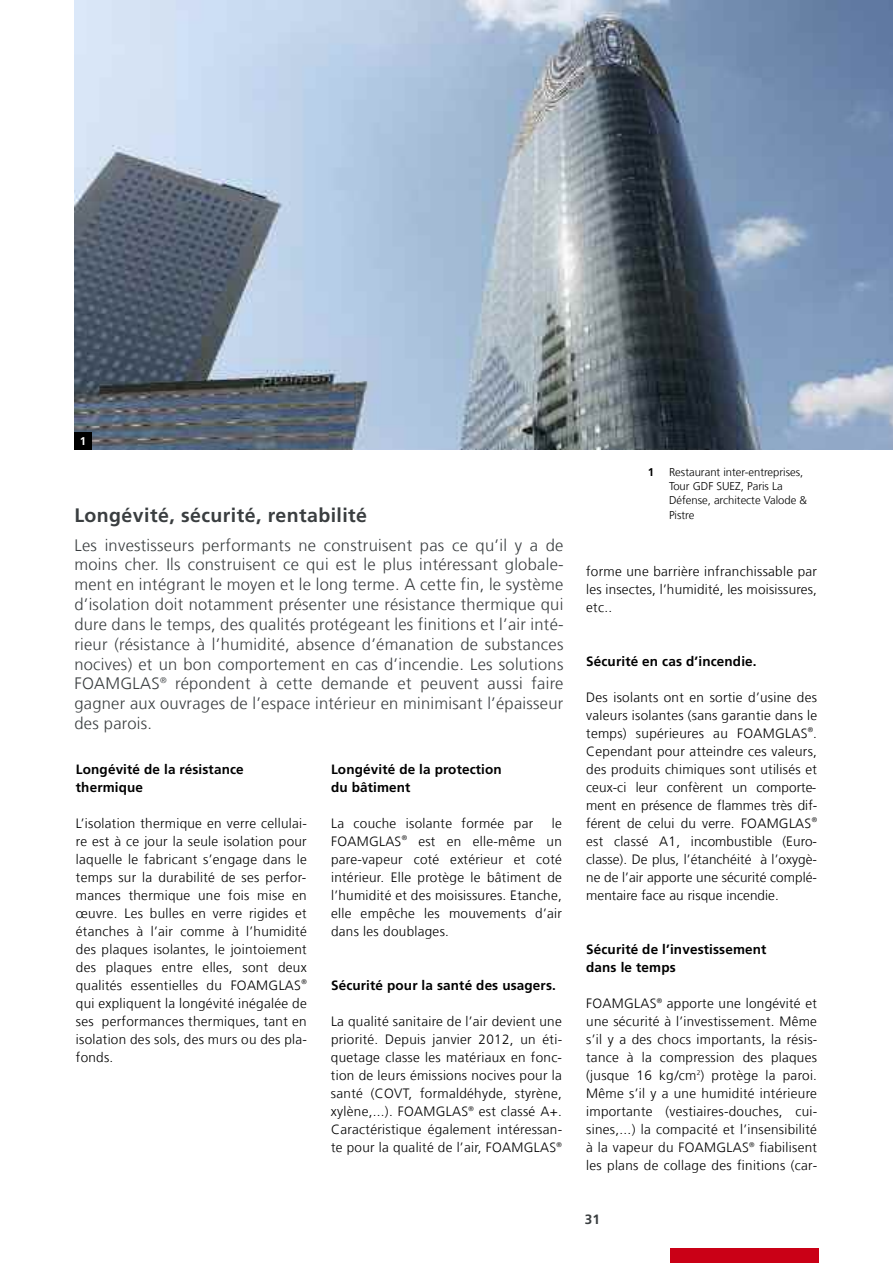
<style>
.page{position:relative;width:893px;height:1263px;background:#fff}
.page>*{position:absolute;margin:0;border:0;box-sizing:border-box;transform-origin:0 0}
.t1{font:700 19.5px "Frutiger LT Com";letter-spacing:.02em;color:#3a3e40}
.t2{font:300 16.5px/19.8px "Frutiger LT Com";letter-spacing:.015em;color:#3a3e40;text-align:justify}
.t3{font:300 13.5px/18px "Frutiger LT Com";letter-spacing:.02em;color:#000;text-align:justify}
.t4{font:700 13.5px/18px "Frutiger LT Com";letter-spacing:.01em;color:#000}
.t5{font:700 13.5px "Frutiger LT Com";color:#3a3e40}
.t6{font:300 11.25px/14.2px "Frutiger LT Com";color:#000}
.t7{font:700 11.25px "Frutiger LT Com";color:#fff}
.t8{font:700 11.25px "Frutiger LT Com";color:#000}
</style>
<div class="page">
<img style="left:74px;top:0;width:819px;height:449px">
<div style="left:670px;top:1248px;width:149px;height:15px;background:#ca0016"></div>
<div style="left:74px;top:432px;width:17px;height:17px;background:#000"></div>
<p class="t7" style="left:80px;top:436px;width:8px">1</p>
<h1 class="t1" style="left:74px;top:507px;width:294px">Longévité, sécurité, rentabilité</h1>
<p class="t2" style="left:74px;top:537px;width:491px">Les investisseurs performants ne construisent pas ce qu’il y a de moins cher. Ils construisent ce qui est le plus intéressant globale&shy;ment en intégrant le moyen et le long terme. A cette fin, le système d’isolation doit notamment présenter une résistance thermique qui dure dans le temps, des qualités protégeant les finitions et l’air inté&shy;rieur (résistance à l’humidité, absence d’émanation de substances nocives) et un bon comportement en cas d’incendie. Les solutions FOAMGLAS<sup>®</sup> répondent à cette demande et peuvent aussi faire gagner aux ouvrages de l’espace intérieur en minimisant l’épaisseur des parois.</p>
<p class="t4" style="left:76px;top:761px;width:169px">Longévité de la résistance thermique</p>
<p class="t3" style="left:76px;top:815px;width:233px">L’isolation thermique en verre cellulai&shy;re est à ce jour la seule isolation pour laquelle le fabricant s’engage dans le temps sur la durabilité de ses perfor&shy;mances thermique une fois mise en œuvre. Les bulles en verre rigides et étanches à l’air comme à l’humidité des plaques isolantes, le jointoiement des plaques entre elles, sont deux qualités essentielles du FOAMGLAS<sup>® </sup>qui expliquent la longévité inégalée de ses performances thermiques, tant en isolation des sols, des murs ou des pla&shy;fonds.</p>
<p class="t4" style="left:331px;top:761px;width:172px">Longévité de la protection du bâtiment</p>
<p class="t3" style="left:331px;top:815px;width:204px">La couche isolante formée par</p>
<p class="t3" style="left:331px;top:815px;width:232px;text-indent:221px">le FOAMGLAS<sup>®</sup> est en elle-même un pare-vapeur coté extérieur et coté intérieur. Elle protège le bâtiment de l’humidité et des moisissures. Etanche, elle empêche les mouvements d’air dans les doublages.</p>
<p class="t4" style="left:331px;top:977px;width:226px">Sécurité pour la santé des usagers.</p>
<p class="t3" style="left:331px;top:1013px;width:233px">La qualité sanitaire de l’air devient une priorité. Depuis janvier 2012, un éti&shy;quetage classe les matériaux en fonc&shy;tion de leurs émissions nocives pour la santé (COVT, formaldéhyde, styrène, xylène,...). FOAMGLAS<sup>®</sup> est classé A+.<br>Caractéristique également intéressan&shy;te pour la qualité de l’air, FOAMGLAS<sup>®</sup></p>
<p class="t8" style="left:648px;top:467px;width:8px">1</p>
<p class="t6" style="left:669px;top:466px;width:139px">Restaurant inter-entreprises,<br>Tour GDF SUEZ, Paris La<br>Défense, architecte Valode &amp;<br>Pistre</p>
<p class="t3" style="left:586px;top:563px;width:232px">forme une barrière infranchissable par les insectes, l’humidité, les moisissures, etc..</p>
<p class="t4" style="left:586px;top:653px;width:172px">Sécurité en cas d’incendie.</p>
<p class="t3" style="left:586px;top:689px;width:233px">Des isolants ont en sortie d’usine des valeurs isolantes (sans garantie dans le temps) supérieures au FOAMGLAS<sup>®</sup>.<br>Cependant pour atteindre ces valeurs, des produits chimiques sont utilisés et ceux-ci leur confèrent un comporte&shy;ment en présence de flammes très dif&shy;férent de celui du verre. FOAMGLAS<sup>® </sup>est classé A1, incombustible (Euro&shy;classe). De plus, l’étanchéité à l’oxygè&shy;ne de l’air apporte une sécurité complé&shy;mentaire face au risque incendie.</p>
<p class="t4" style="left:586px;top:941px;width:182px">Sécurité de l’investissement dans le temps</p>
<p class="t3" style="left:586px;top:995px;width:233px">FOAMGLAS<sup>®</sup> apporte une longévité et une sécurité à l’investissement. Même s’il y a des chocs importants, la résis&shy;tance à la compression des plaques (jusque 16 kg/cm<sup>2</sup>) protège la paroi.<br>Même s’il y a une humidité intérieure importante (vestiaires-douches, cui&shy;sines,...) la compacité et l’insensibilité à la vapeur du FOAMGLAS<sup>®</sup> fiabilisent les plans de collage des finitions (car-</p>
<p class="t5" style="left:585px;top:1213px;width:17px">31</p>
</div>
